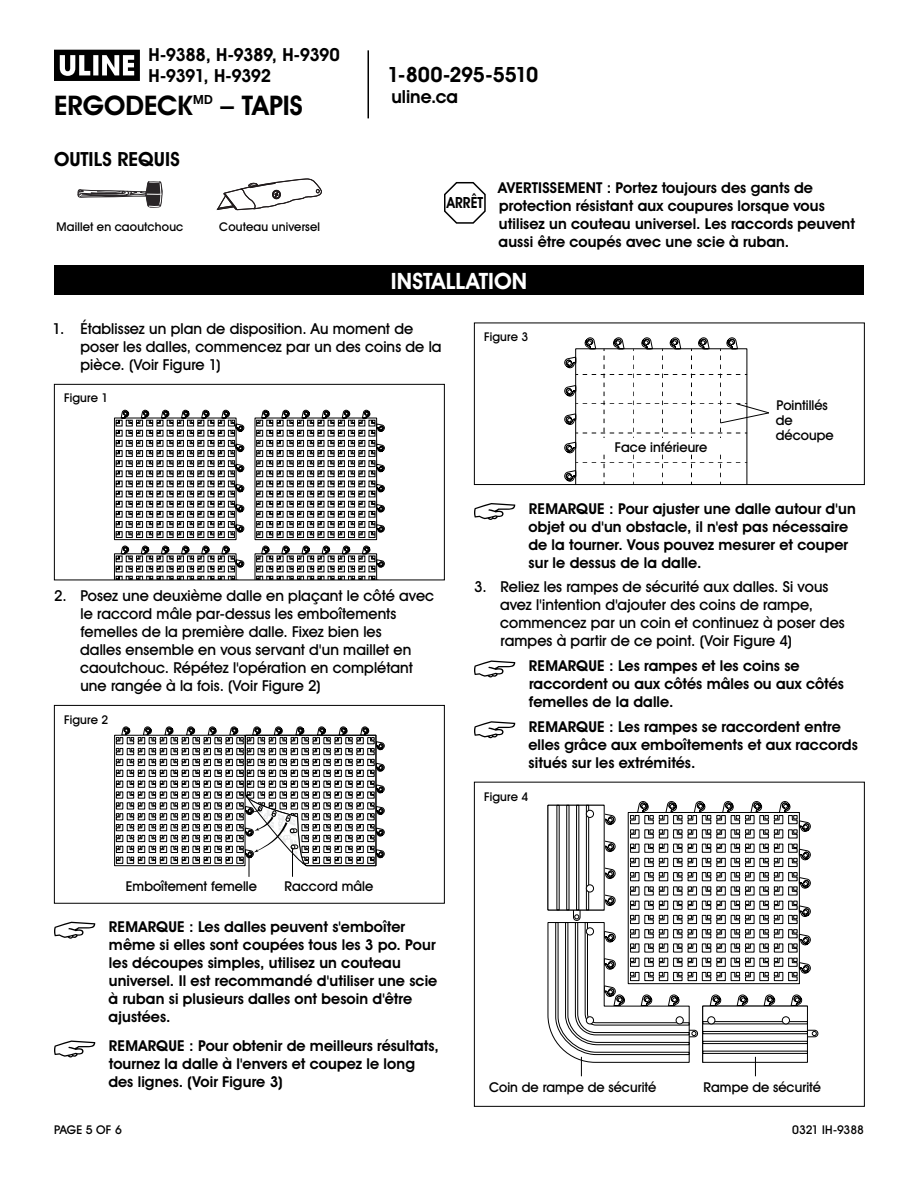
<style>
.page{position:relative;width:918px;height:1188px;background:#fff}
.page>*{position:absolute;margin:0;border:0;box-sizing:border-box;transform-origin:0 0}
.t1{font:700 27px "Uline Two Knine";color:#000}
.t2{font:700 22.5px "Uline Two Knine";letter-spacing:.005em;color:#fff}
.t3{font:700 21px "Uline Two Knine";letter-spacing:-.02em;color:#000}
.t4{font:700 19.5px "Uline Two Knine";letter-spacing:.005em;color:#000}
.t5{font:700 18px/21px "Uline Two Knine";letter-spacing:-.03em;color:#000}
.t6{font:700 15.3px "Uline Two Knine";color:#000;scale:.89 1}
.t7{font:700 15px/18px "Uline Two Knine";letter-spacing:.005em;color:#000}
.t8{font:15px/18px "Uline Two Knine";letter-spacing:.005em;color:#000}
.t9{font:13.5px/15px "Uline Two Knine";color:#000}
.t10{font:12px "Uline Two Knine";letter-spacing:.015em;color:#000}
.t11{font:12px "Uline Two Knine";letter-spacing:-.01em;color:#000}
</style>
<div class="page">
<hr style="left:368px;top:50px;width:1px;height:68px;background:#000">
<svg style="left:54px;top:50px;width:86px;height:31px"></svg>
<div style="left:54px;top:265px;width:810px;height:30px;background:#000"></div>
<div style="left:114px;top:418px;width:122px;height:122px;border:1px solid #000"></div>
<svg style="left:116px;top:409px;width:128px;height:129px"></svg>
<div style="left:255px;top:418px;width:122px;height:122px;border:1px solid #000"></div>
<svg style="left:256px;top:409px;width:129px;height:129px"></svg>
<svg style="left:114px;top:545px;width:130px;height:33px"></svg>
<svg style="left:255px;top:545px;width:130px;height:33px"></svg>
<div style="left:54px;top:384px;width:391px;height:196px;border:1px solid #000"></div>
<svg style="left:116px;top:726px;width:269px;height:151px"></svg>
<div style="left:54px;top:705px;width:391px;height:199px;border:1px solid #000"></div>
<svg style="left:564px;top:337px;width:205px;height:146px"></svg>
<div style="left:474px;top:323px;width:391px;height:162px;border:1px solid #000"></div>
<svg style="left:737px;top:994px;width:11px;height:12px"></svg>
<svg style="left:764px;top:994px;width:11px;height:12px"></svg>
<svg style="left:791px;top:994px;width:11px;height:12px"></svg>
<svg style="left:605px;top:814px;width:11px;height:11px"></svg>
<svg style="left:605px;top:841px;width:11px;height:11px"></svg>
<svg style="left:605px;top:868px;width:11px;height:11px"></svg>
<svg style="left:605px;top:894px;width:11px;height:12px"></svg>
<div style="left:804px;top:1030px;width:14px;height:7px;border:1px solid #000;border-radius:3px"></div>
<div style="left:703px;top:1006px;width:104px;height:56px;background:#fff"></div>
<div style="left:702px;top:1006px;width:106px;height:57px;border:1px solid #000"></div>
<div style="left:702px;top:1051px;width:106px;height:3px;border:1px solid #000"></div>
<div style="left:702px;top:1041px;width:106px;height:3px;border:1px solid #000"></div>
<div style="left:702px;top:1031px;width:106px;height:3px;border:1px solid #000"></div>
<div style="left:702px;top:1021px;width:106px;height:3px;border:1px solid #000"></div>
<div style="left:782px;top:1017px;width:8px;height:7px;background:#fff;border-radius:50%"></div>
<div style="left:782px;top:1016px;width:8px;height:8px;border:1px solid #000;border-radius:50%"></div>
<svg style="left:812px;top:1031px;width:5px;height:5px"></svg>
<div style="left:573px;top:907px;width:7px;height:14px;border:1px solid #000;border-radius:3px"></div>
<svg style="left:548px;top:805px;width:56px;height:105px"></svg>
<div style="left:566px;top:805px;width:3px;height:105px;border:1px solid #000"></div>
<div style="left:576px;top:805px;width:3px;height:105px;border:1px solid #000"></div>
<div style="left:586px;top:805px;width:3px;height:105px;border:1px solid #000"></div>
<div style="left:586px;top:810px;width:8px;height:7px;background:#fff;border-radius:50%"></div>
<div style="left:586px;top:810px;width:8px;height:8px;border:1px solid #000;border-radius:50%"></div>
<div style="left:586px;top:885px;width:8px;height:7px;background:#fff;border-radius:50%"></div>
<div style="left:586px;top:885px;width:8px;height:7px;border:1px solid #000;border-radius:50%"></div>
<svg style="left:630px;top:801px;width:23px;height:23px"></svg>
<svg style="left:659px;top:801px;width:23px;height:23px"></svg>
<svg style="left:688px;top:801px;width:23px;height:23px"></svg>
<svg style="left:630px;top:830px;width:9px;height:8px"></svg>
<svg style="left:645px;top:830px;width:8px;height:8px"></svg>
<svg style="left:659px;top:830px;width:23px;height:8px"></svg>
<svg style="left:688px;top:830px;width:23px;height:8px"></svg>
<svg style="left:717px;top:801px;width:94px;height:37px"></svg>
<svg style="left:630px;top:844px;width:9px;height:8px"></svg>
<svg style="left:645px;top:844px;width:8px;height:8px"></svg>
<svg style="left:659px;top:844px;width:23px;height:8px"></svg>
<svg style="left:688px;top:844px;width:23px;height:8px"></svg>
<svg style="left:717px;top:844px;width:8px;height:8px"></svg>
<svg style="left:731px;top:844px;width:23px;height:8px"></svg>
<svg style="left:630px;top:858px;width:9px;height:23px"></svg>
<svg style="left:645px;top:858px;width:8px;height:23px"></svg>
<svg style="left:659px;top:858px;width:23px;height:23px"></svg>
<svg style="left:688px;top:858px;width:23px;height:23px"></svg>
<svg style="left:717px;top:858px;width:8px;height:23px"></svg>
<svg style="left:731px;top:858px;width:23px;height:23px"></svg>
<svg style="left:630px;top:887px;width:9px;height:8px"></svg>
<svg style="left:645px;top:887px;width:8px;height:8px"></svg>
<svg style="left:659px;top:887px;width:23px;height:8px"></svg>
<svg style="left:688px;top:887px;width:23px;height:8px"></svg>
<svg style="left:717px;top:887px;width:8px;height:8px"></svg>
<svg style="left:731px;top:887px;width:23px;height:8px"></svg>
<svg style="left:760px;top:844px;width:51px;height:51px"></svg>
<svg style="left:630px;top:901px;width:9px;height:8px"></svg>
<svg style="left:645px;top:901px;width:8px;height:8px"></svg>
<svg style="left:659px;top:901px;width:23px;height:8px"></svg>
<svg style="left:688px;top:901px;width:23px;height:8px"></svg>
<svg style="left:717px;top:901px;width:8px;height:8px"></svg>
<svg style="left:731px;top:901px;width:23px;height:8px"></svg>
<svg style="left:731px;top:915px;width:23px;height:23px"></svg>
<svg style="left:731px;top:944px;width:23px;height:8px"></svg>
<svg style="left:760px;top:901px;width:51px;height:51px"></svg>
<svg style="left:731px;top:958px;width:23px;height:23px"></svg>
<svg style="left:760px;top:958px;width:51px;height:23px"></svg>
<svg style="left:755px;top:1057px;width:1px;height:19px"></svg>
<svg style="left:547px;top:915px;width:178px;height:161px"></svg>
<div style="left:474px;top:782px;width:391px;height:325px;border:1px solid #000"></div>
<svg style="left:54px;top:922px;width:41px;height:17px"></svg>
<svg style="left:54px;top:1041px;width:41px;height:16px"></svg>
<svg style="left:474px;top:503px;width:41px;height:17px"></svg>
<svg style="left:474px;top:660px;width:41px;height:17px"></svg>
<svg style="left:474px;top:721px;width:41px;height:17px"></svg>
<svg style="left:78px;top:181px;width:84px;height:26px"></svg>
<svg style="left:216px;top:178px;width:106px;height:33px"></svg>
<svg style="left:444px;top:182px;width:42px;height:42px"></svg>
<p class="t5" style="left:148px;top:44px;width:193px">H-9388, H-9389, H-9390<br>H-9391, H-9392</p>
<h1 class="t1" style="left:54px;top:89px;width:250px">ERGODECK<sup>MD</sup> – TAPIS</h1>
<h3 class="t4" style="left:54px;top:148px;width:127px">OUTILS REQUIS</h3>
<p class="t10" style="left:56px;top:220px;width:129px">Maillet en caoutchouc</p>
<p class="t10" style="left:219px;top:220px;width:102px">Couteau universel</p>
<h3 class="t3" style="left:387px;top:62px;width:152px">1-800-295-5510</h3>
<p class="t5" style="left:391px;top:86px;width:68px">uline.ca</p>
<p class="t6" style="left:447px;top:194px;width:42px">ARRÊT</p>
<p class="t7" style="left:498px;top:178px;width:358px">AVERTISSEMENT : Portez toujours des gants de protection résistant aux coupures lorsque vous utilisez un couteau universel. Les raccords peuvent aussi être coupés avec une scie à ruban.</p>
<h2 class="t2" style="left:391px;top:267px;width:138px">INSTALLATION</h2>
<p class="t8" style="left:81px;top:320px;width:363px;text-indent:-28px">1. Établissez un plan de disposition. Au moment de poser les dalles, commencez par un des coins de la pièce. (Voir Figure 1)</p>
<p class="t10" style="left:64px;top:391px;width:46px">Figure 1</p>
<p class="t10" style="left:484px;top:330px;width:46px">Figure 3</p>
<p class="t9" style="left:615px;top:439px;width:94px">Face inférieure</p>
<p class="t9" style="left:776px;top:398px;width:59px">Pointillés de découpe</p>
<p class="t8" style="left:80px;top:587px;width:356px;text-indent:-26px">2. Posez une deuxième dalle en plaçant le côté avec le raccord mâle par-dessus les emboîtements femelles de la première dalle. Fixez bien les<br>dalles ensemble en vous servant d'un maillet en caoutchouc. Répétez l'opération en complétant une rangée à la fois. (Voir Figure 2)</p>
<p class="t10" style="left:64px;top:712px;width:46px">Figure 2</p>
<p class="t9" style="left:126px;top:878px;width:133px">Emboîtement femelle</p>
<p class="t9" style="left:284px;top:878px;width:90px">Raccord mâle</p>
<p class="t7" style="left:109px;top:918px;width:330px">REMARQUE : Les dalles peuvent s'emboîter même si elles sont coupées tous les 3 po. Pour les découpes simples, utilisez un couteau universel. Il est recommandé d'utiliser une scie à ruban si plusieurs dalles ont besoin d'être ajustées.</p>
<p class="t7" style="left:108px;top:1037px;width:332px">REMARQUE : Pour obtenir de meilleurs résultats, tournez la dalle à l'envers et coupez le long des lignes. (Voir Figure 3)</p>
<p class="t7" style="left:528px;top:499px;width:329px">REMARQUE : Pour ajuster une dalle autour d'un objet ou d'un obstacle, il n'est pas nécessaire de la tourner. Vous pouvez mesurer et couper sur le dessus de la dalle.</p>
<p class="t8" style="left:500px;top:578px;width:346px;text-indent:-26px">3. Reliez les rampes de sécurité aux dalles. Si vous avez l'intention d'ajouter des coins de rampe, commencez par un coin et continuez à poser des rampes à partir de ce point. (Voir Figure 4)</p>
<p class="t7" style="left:529px;top:657px;width:317px">REMARQUE : Les rampes et les coins se raccordent ou aux côtés mâles ou aux côtés femelles de la dalle.</p>
<p class="t7" style="left:528px;top:718px;width:331px">REMARQUE : Les rampes se raccordent entre elles grâce aux emboîtements et aux raccords situés sur les extrémités.</p>
<p class="t10" style="left:484px;top:789px;width:46px">Figure 4</p>
<p class="t9" style="left:489px;top:1079px;width:169px">Coin de rampe de sécurité</p>
<p class="t9" style="left:704px;top:1079px;width:119px">Rampe de sécurité</p>
<p class="t10" style="left:54px;top:1122px;width:69px">PAGE 5 OF 6</p>
<p class="t11" style="left:792px;top:1122px;width:73px">0321 IH-9388</p>
</div>
